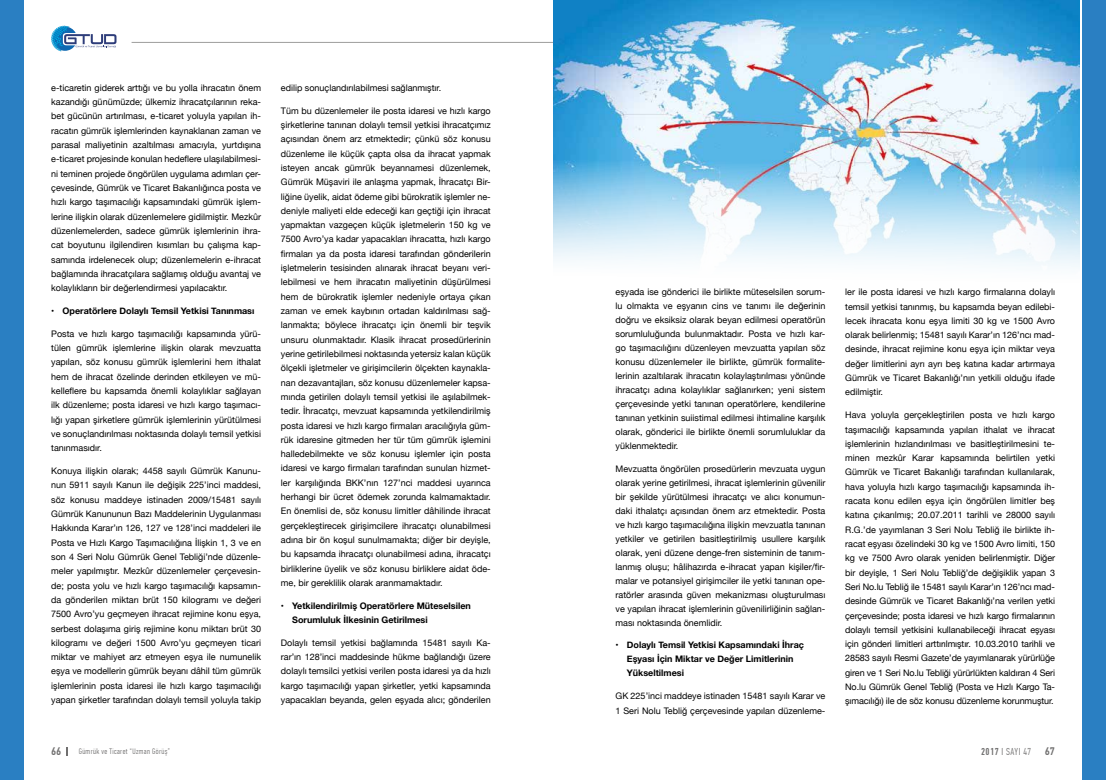
<style>
.page{position:relative;width:1106px;height:780px;background:#2a7fc2}
.page>*{position:absolute;margin:0;border:0;box-sizing:border-box;transform-origin:0 0}
.t1{font:500 11px "PF Din Text Cond Pro";color:#706f6f}
.t2{font:300 10px "PF Din Text Comp Pro";letter-spacing:.05em;color:#706f6f}
.t3{font:9px/14.3px "Helvetica Neue";color:#000;text-align:justify}
.t4{font:700 9px/14px "Helvetica Neue";color:#000}
.t5{font:300 8px "PF Din Text Comp Pro";letter-spacing:.05em;color:#706f6f}
.s1{font-weight:500}
.s2{font-family:"PF Din Text Cond Pro";font-weight:500;font-size:11px}
</style>
<div class="page">
<div style="left:24px;top:0;width:1057px;height:780px;background:#fff"></div>
<hr style="left:132px;top:42px;width:421px;height:1px;background:#9d9d9c">
<svg style="left:51px;top:26px;width:66px;height:25px"></svg>
<svg style="left:66px;top:747px;width:2px;height:8px"></svg>
<img style="left:553px;top:0;width:526px;height:268px">
<p class="t3" style="left:51px;top:81px;width:211px">e-ticaretin giderek arttığı ve bu yolla ihracatın önem kazandığı günümüzde; ülkemiz ihracatçılarının reka&shy;bet gücünün artırılması, e-ticaret yoluyla yapılan ih&shy;racatın gümrük işlemlerinden kaynaklanan zaman ve parasal maliyetinin azaltılması amacıyla, yurtdışına e-ticaret projesinde konulan hedeflere ulaşılabilmesi&shy;ni teminen projede öngörülen uygulama adımları çer&shy;çevesinde, Gümrük ve Ticaret Bakanlığınca posta ve hızlı kargo taşımacılığı kapsamındaki gümrük işlem&shy;lerine ilişkin olarak düzenlemelere gidilmiştir. Mezkûr düzenlemelerden, sadece gümrük işlemlerinin ihra&shy;cat boyutunu ilgilendiren kısımları bu çalışma kap&shy;samında irdelenecek olup; düzenlemelerin e-ihracat bağlamında ihracatçılara sağlamış olduğu avantaj ve kolaylıkların bir değerlendirmesi yapılacaktır.</p>
<p class="t4" style="left:51px;top:304px;width:205px">• Operatörlere Dolaylı Temsil Yetkisi Tanınması</p>
<p class="t3" style="left:51px;top:327px;width:211px">Posta ve hızlı kargo taşımacılığı kapsamında yürü&shy;tülen gümrük işlemlerine ilişkin olarak mevzuatta yapılan, söz konusu gümrük işlemlerini hem ithalat hem de ihracat özelinde derinden etkileyen ve mü&shy;kelleflere bu kapsamda önemli kolaylıklar sağlayan ilk düzenleme; posta idaresi ve hızlı kargo taşımacı&shy;lığı yapan şirketlere gümrük işlemlerinin yürütülmesi ve sonuçlandırılması noktasında dolaylı temsil yetkisi tanınmasıdır.</p>
<p class="t3" style="left:51px;top:464px;width:211px">Konuya ilişkin olarak; 4458 sayılı Gümrük Kanunu&shy;nun 5911 sayılı Kanun ile değişik 225’inci maddesi, söz konusu maddeye istinaden 2009/15481 sayılı Gümrük Kanununun Bazı Maddelerinin Uygulanması Hakkında Karar’ın 126, 127 ve 128’inci maddeleri ile Posta ve Hızlı Kargo Taşımacılığına İlişkin 1, 3 ve en son 4 Seri Nolu Gümrük Genel Tebliği’nde düzenle&shy;meler yapılmıştır. Mezkûr düzenlemeler çerçevesin&shy;de; posta yolu ve hızlı kargo taşımacılığı kapsamın&shy;da gönderilen miktarı brüt 150 kilogramı ve değeri 7500 Avro’yu geçmeyen ihracat rejimine konu eşya, serbest dolaşıma giriş rejimine konu miktarı brüt 30 kilogramı ve değeri 1500 Avro’yu geçmeyen ticari miktar ve mahiyet arz etmeyen eşya ile numunelik eşya ve modellerin gümrük beyanı dâhil tüm gümrük işlemlerinin posta idaresi ile hızlı kargo taşımacılığı yapan şirketler tarafından dolaylı temsil yoluyla takip</p>
<p class="t3" style="left:281px;top:81px;width:162px">edilip sonuçlandırılabilmesi sağlanmıştır.</p>
<p class="t3" style="left:281px;top:104px;width:211px">Tüm bu düzenlemeler ile posta idaresi ve hızlı kargo şirketlerine tanınan dolaylı temsil yetkisi ihracatçımız açısından önem arz etmektedir; çünkü söz konusu düzenleme ile küçük çapta olsa da ihracat yapmak isteyen ancak gümrük beyannamesi düzenlemek, Gümrük Müşaviri ile anlaşma yapmak, İhracatçı Bir&shy;liğine üyelik, aidat ödeme gibi bürokratik işlemler ne&shy;deniyle maliyeti elde edeceği karı geçtiği için ihracat yapmaktan vazgeçen küçük işletmelerin 150 kg ve 7500 Avro’ya kadar yapacakları ihracatta, hızlı kargo firmaları ya da posta idaresi tarafından gönderilerin işletmelerin tesisinden alınarak ihracat beyanı veri&shy;lebilmesi ve hem ihracatın maliyetinin düşürülmesi hem de bürokratik işlemler nedeniyle ortaya çıkan zaman ve emek kaybının ortadan kaldırılması sağ&shy;lanmakta; böylece ihracatçı için önemli bir teşvik unsuru olunmaktadır. Klasik ihracat prosedürlerinin yerine getirilebilmesi noktasında yetersiz kalan küçük ölçekli işletmeler ve girişimcilerin ölçekten kaynakla&shy;nan dezavantajları, söz konusu düzenlemeler kapsa&shy;mında getirilen dolaylı temsil yetkisi ile aşılabilmek&shy;tedir. İhracatçı, mevzuat kapsamında yetkilendirilmiş posta idaresi ve hızlı kargo firmaları aracılığıyla güm&shy;rük idaresine gitmeden her tür tüm gümrük işlemini halledebilmekte ve söz konusu işlemler için posta idaresi ve kargo firmaları tarafından sunulan hizmet&shy;ler karşılığında BKK’nın 127’nci maddesi uyarınca herhangi bir ücret ödemek zorunda kalmamaktadır.<br>En önemlisi de, söz konusu limitler dâhilinde ihracat gerçekleştirecek girişimcilere ihracatçı olunabilmesi adına bir ön koşul sunulmamakta; diğer bir deyişle, bu kapsamda ihracatçı olunabilmesi adına, ihracatçı birliklerine üyelik ve söz konusu birliklere aidat öde&shy;me, bir gereklilik olarak aranmamaktadır.</p>
<p class="t4" style="left:292px;top:598px;width:180px;line-height:14.3px;text-indent:-11px">• Yetkilendirilmiş Operatörlere Müteselsilen<br>Sorumluluk İlkesinin Getirilmesi</p>
<p class="t3" style="left:281px;top:636px;width:211px">Dolaylı temsil yetkisi bağlamında 15481 sayılı Ka&shy;rar’ın 128’inci maddesinde hükme bağlandığı üzere dolaylı temsilci yetkisi verilen posta idaresi ya da hızlı kargo taşımacılığı yapan şirketler, yetki kapsamında yapacakları beyanda, gelen eşyada alıcı; gönderilen</p>
<p class="t3" style="left:615px;top:285px;width:211px;line-height:14px">eşyada ise gönderici ile birlikte müteselsilen sorum&shy;lu olmakta ve eşyanın cins ve tanımı ile değerinin doğru ve eksiksiz olarak beyan edilmesi operatörün sorumluluğunda bulunmaktadır. Posta ve hızlı kar&shy;go taşımacılığını düzenleyen mevzuatta yapılan söz konusu düzenlemeler ile birlikte, gümrük formalite&shy;lerinin azaltılarak ihracatın kolaylaştırılması yönünde ihracatçı adına kolaylıklar sağlanırken; yeni sistem çerçevesinde yetki tanınan operatörlere, kendilerine tanınan yetkinin suiistimal edilmesi ihtimaline karşılık olarak, gönderici ile birlikte önemli sorumluluklar da yüklenmektedir.</p>
<p class="t3" style="left:615px;top:462px;width:211px;line-height:14px">Mevzuatta öngörülen prosedürlerin mevzuata uygun olarak yerine getirilmesi, ihracat işlemlerinin güvenilir bir şekilde yürütülmesi ihracatçı ve alıcı konumun&shy;daki ithalatçı açısından önem arz etmektedir. Posta ve hızlı kargo taşımacılığına ilişkin mevzuatla tanınan yetkiler ve getirilen basitleştirilmiş usullere karşılık olarak, yeni düzene denge-fren sisteminin de tanım&shy;lanmış oluşu; hâlihazırda e-ihracat yapan kişiler/fir&shy;malar ve potansiyel girişimciler ile yetki tanınan ope&shy;ratörler arasında güven mekanizması oluşturulması ve yapılan ihracat işlemlerinin güvenilirliğinin sağlan&shy;ması noktasında önemlidir.</p>
<p class="t4" style="left:627px;top:638px;width:179px;text-indent:-11px">• Dolaylı Temsil Yetkisi Kapsamındaki İhraç<br>Eşyası İçin Miktar ve Değer Limitlerinin<br>Yükseltilmesi</p>
<p class="t3" style="left:615px;top:689px;width:211px">GK 225’inci maddeye istinaden 15481 sayılı Karar ve<br>1 Seri Nolu Tebliğ çerçevesinde yapılan düzenleme-</p>
<p class="t3" style="left:845px;top:285px;width:211px">ler ile posta idaresi ve hızlı kargo firmalarına dolaylı temsil yetkisi tanınmış, bu kapsamda beyan edilebi&shy;lecek ihracata konu eşya limiti 30 kg ve 1500 Avro olarak belirlenmiş; 15481 sayılı Karar’ın 126’ncı mad&shy;desinde, ihracat rejimine konu eşya için miktar veya değer limitlerini ayrı ayrı beş katına kadar artırmaya Gümrük ve Ticaret Bakanlığı’nın yetkili olduğu ifade edilmiştir.</p>
<p class="t3" style="left:845px;top:408px;width:211px">Hava yoluyla gerçekleştirilen posta ve hızlı kargo taşımacılığı kapsamında yapılan ithalat ve ihracat işlemlerinin hızlandırılması ve basitleştirilmesini te&shy;minen mezkûr Karar kapsamında belirtilen yetki Gümrük ve Ticaret Bakanlığı tarafından kullanılarak, hava yoluyla hızlı kargo taşımacılığı kapsamında ih&shy;racata konu edilen eşya için öngörülen limitler beş katına çıkarılmış; 20.07.2011 tarihli ve 28000 sayılı R.G.’de yayımlanan 3 Seri Nolu Tebliğ ile birlikte ih&shy;racat eşyası özelindeki 30 kg ve 1500 Avro limiti, 150 kg ve 7500 Avro olarak yeniden belirlenmiştir. Diğer bir deyişle, 1 Seri Nolu Tebliğ’de değişiklik yapan 3<br>Seri No.lu Tebliğ ile 15481 sayılı Karar’ın 126’ncı mad&shy;desinde Gümrük ve Ticaret Bakanlığı’na verilen yetki çerçevesinde; posta idaresi ve hızlı kargo firmalarının dolaylı temsil yetkisini kullanabileceği ihracat eşyası için gönderi limitleri arttırılmıştır. 10.03.2010 tarihli ve 28583 sayılı Resmi Gazete’de yayımlanarak yürürlüğe giren ve 1 Seri No.lu Tebliği yürürlükten kaldıran 4 Seri No.lu Gümrük Genel Tebliğ (Posta ve Hızlı Kargo Ta&shy;şımacılığı) ile de söz konusu düzenleme korunmuştur.</p>
<p class="t1" style="left:51px;top:744px;width:12px">66</p>
<p class="t5" style="left:79px;top:746px;width:93px">Gümrük ve Ticaret “Uzman Görüş”</p>
<p class="t2" style="left:981px;top:745px;width:75px"><span class="s1">2017</span> I SAYI 47 <span class="s2">67</span></p>
</div>
